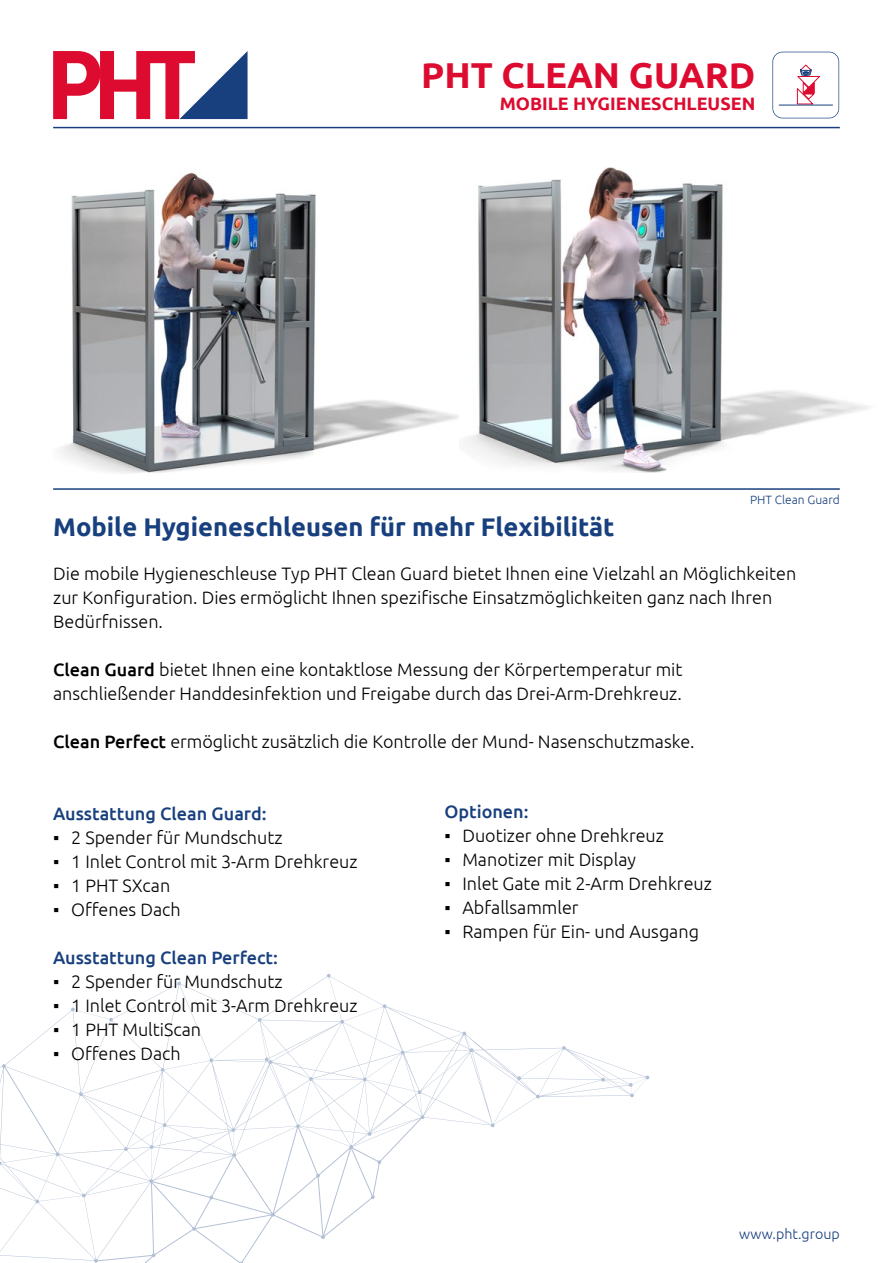
<style>
.page{position:relative;width:893px;height:1263px;background:#fff}
.page>*{position:absolute;margin:0;border:0;box-sizing:border-box;transform-origin:0 0}
.t1{font:700 36px "Ubuntu";color:#dd0b2f}
.t2{font:700 25.5px "Ubuntu";color:#18407e}
.t3{font:300 18px/24px "Ubuntu";color:#000}
.t4{font:500 18px "Ubuntu";color:#18407e}
.t5{font:700 18px "Ubuntu";color:#dd0b2f}
.t6{font:300 14.25px "Ubuntu";color:#18407e}
.t7{font:300 12px "Ubuntu";color:#18407e}
.s1{font-weight:500}
.s2{font-family:"Arial Narrow";font-weight:400}
</style>
<div class="page">
<svg style="left:0;top:974px;width:649px;height:288px"></svg>
<svg style="left:95px;top:1116px;width:328px;height:147px"></svg>
<svg style="left:3px;top:1064px;width:55px;height:91px"></svg>
<svg style="left:53px;top:51px;width:195px;height:68px"></svg>
<svg style="left:772px;top:52px;width:67px;height:66px"></svg>
<hr style="left:54px;top:127px;width:785px;height:1px;background:#18407e">
<hr style="left:54px;top:488px;width:785px;height:2px;background:#18407e">
<img style="left:61px;top:172px;width:398px;height:301px">
<img style="left:466px;top:167px;width:403px;height:305px">
<h1 class="t1" style="left:421px;top:54px;width:336px">PHT CLEAN GUARD</h1>
<p class="t5" style="left:500px;top:92px;width:257px">MOBILE HYGIENESCHLEUSEN</p>
<h2 class="t2" style="left:53px;top:511px;width:563px">Mobile Hygieneschleusen für mehr Flexibilität</h2>
<p class="t7" style="left:750px;top:492px;width:91px">PHT Clean Guard</p>
<p class="t3" style="left:53px;top:561px;width:745px">Die mobile Hygieneschleuse Typ PHT Clean Guard bietet Ihnen eine Vielzahl an Möglichkeiten zur Konfiguration. Dies ermöglicht Ihnen spezifische Einsatzmöglichkeiten ganz nach Ihren<br>Bedürfnissen.</p>
<p class="t3" style="left:53px;top:657px;width:631px"><span class="s1">Clean Guard</span> bietet Ihnen eine kontaktlose Messung der Körpertemperatur mit anschließender Handdesinfektion und Freigabe durch das Drei-Arm-Drehkreuz.</p>
<p class="t3" style="left:53px;top:729px;width:643px"><span class="s1">Clean Perfect</span> ermöglicht zusätzlich die Kontrolle der Mund- Nasenschutzmaske.</p>
<p class="t4" style="left:53px;top:802px;width:215px">Ausstattung Clean Guard:</p>
<p class="t3" style="left:53px;top:825px;width:231px"><span class="s2">▪</span> 2 Spender für Mundschutz</p>
<p class="t3" style="left:53px;top:849px;width:306px"><span class="s2">▪</span> 1 Inlet Control mit 3-Arm Drehkreuz</p>
<p class="t3" style="left:53px;top:873px;width:119px"><span class="s2">▪</span> 1 PHT SXcan</p>
<p class="t3" style="left:53px;top:897px;width:129px"><span class="s2">▪</span> Offenes Dach</p>
<p class="t4" style="left:53px;top:946px;width:226px">Ausstattung Clean Perfect:</p>
<p class="t3" style="left:53px;top:969px;width:231px"><span class="s2">▪</span> 2 Spender für Mundschutz</p>
<p class="t3" style="left:53px;top:993px;width:306px"><span class="s2">▪</span> 1 Inlet Control mit 3-Arm Drehkreuz</p>
<p class="t3" style="left:53px;top:1017px;width:149px"><span class="s2">▪</span> 1 PHT MultiScan</p>
<p class="t3" style="left:53px;top:1041px;width:129px"><span class="s2">▪</span> Offenes Dach</p>
<p class="t4" style="left:444px;top:800px;width:86px">Optionen:</p>
<p class="t3" style="left:444px;top:823px;width:221px"><span class="s2">▪</span> Duotizer ohne Drehkreuz</p>
<p class="t3" style="left:444px;top:847px;width:193px"><span class="s2">▪</span> Manotizer mit Display</p>
<p class="t3" style="left:444px;top:871px;width:269px"><span class="s2">▪</span> Inlet Gate mit 2-Arm Drehkreuz</p>
<p class="t3" style="left:444px;top:895px;width:136px"><span class="s2">▪</span> Abfallsammler</p>
<p class="t3" style="left:444px;top:919px;width:256px"><span class="s2">▪</span> Rampen für Ein- und Ausgang</p>
<p class="t6" style="left:739px;top:1225px;width:102px">www.pht.group</p>
</div>
